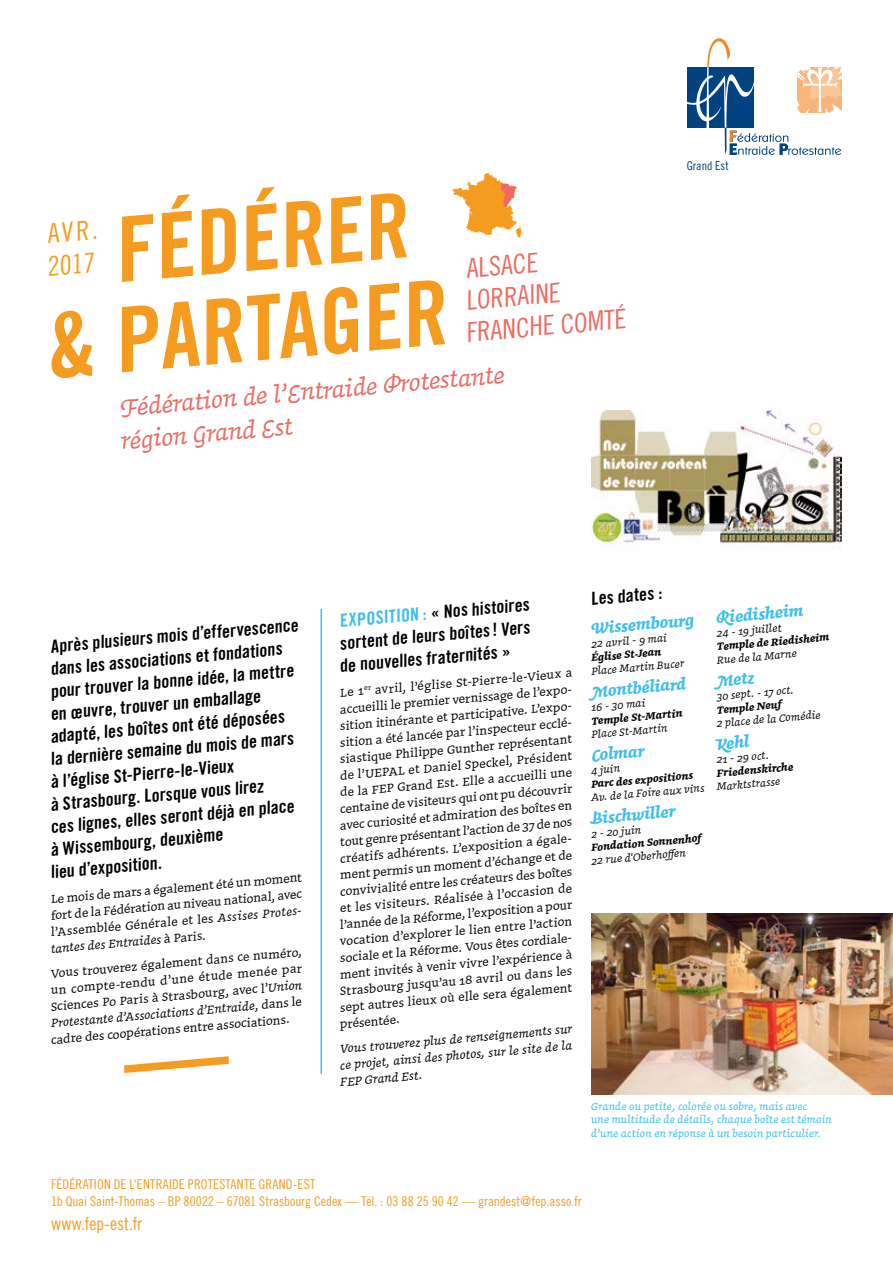
<style>
.page{position:relative;width:893px;height:1263px;background:#fff}
.page>*{position:absolute;margin:0;border:0;box-sizing:border-box;transform-origin:0 0}
.t1{font:90px/90px "Trade Gothic LT Std Bd Cn 20";color:#f59c20;text-align:center}
.t2{font:italic 27px/33px "Doko";color:#ed6b62}
.t3{font:27px/32px "Trade Gothic LT Std Cn 18";color:#ed6b62}
.t4{font:27px/33px "Trade Gothic LT Std Cn 18";color:#f59c20}
.t5{font:18px/22.5px "Trade Gothic LT Std Bd Cn 20";color:#000;text-align:justify}
.t6{font:italic 700 18px "Doko";color:#3dbfeb}
.t7{font:18px "Trade Gothic LT Std Cn 18";color:#f59c20}
.t8{font:13.5px/16.5px "Doko";color:#000;text-align:justify}
.t9{font:italic 13.5px/16.5px "Doko";color:#000;text-align:justify}
.t10{font:13.5px/16.5px "Trade Gothic LT Std Cn 18";letter-spacing:.005em;color:#f59c20}
.t11{font:12.15px "Trade Gothic LT Std Cn 18";color:#004380}
.t12{font:italic 12px "Doko";color:#000}
.t13{font:italic 12px/13.5px "Doko";letter-spacing:.025em;color:#3dbfeb}
.t14{font:italic 700 12px "Doko";color:#000}
.s1{font-style:italic}
.s2{font-style:normal}
.s3{color:#3dbfeb}
</style>
<div class="page">
<img style="left:591px;top:411px;width:251px;height:138px">
<svg style="left:687px;top:38px;width:155px;height:117px"></svg>
<svg style="left:452px;top:173px;width:70px;height:65px"></svg>
<hr style="left:320px;top:609px;width:2px;height:465px;background:#3dbfeb">
<svg style="left:124px;top:1056px;width:105px;height:17px"></svg>
<img style="left:591px;top:913px;width:302px;height:181px">
<h1 class="t1" style="left:32px;top:212px;width:405px;rotate:-5deg">FÉDÉRER<br>&amp; PARTAGER</h1>
<h2 class="t4" style="left:43px;top:217px;width:55px;rotate:-5deg">AVR.<br>2017</h2>
<h2 class="t3" style="left:459px;top:252px;width:162px;rotate:-5deg">ALSACE<br>LORRAINE<br>FRANCHE COMTÉ</h2>
<h2 class="t2" style="left:116px;top:392px;width:389px;rotate:-5deg">Fédération de l’Entraide Protestante région Grand Est</h2>
<p class="t11" style="left:687px;top:159px;width:43px">Grand Est</p>
<h3 class="t5" style="left:49px;top:635px;width:250px;rotate:-5deg">Après plusieurs mois d’effervescence</h3>
<h3 class="t5" style="left:49px;top:657px;width:234px;rotate:-5deg">dans les associations et fondations</h3>
<h3 class="t5" style="left:49px;top:680px;width:246px;rotate:-5deg">pour trouver la bonne idée, la mettre</h3>
<h3 class="t5" style="left:49px;top:702px;width:212px;rotate:-5deg">en œuvre, trouver un emballage</h3>
<h3 class="t5" style="left:49px;top:725px;width:236px;rotate:-5deg">adapté, les boîtes ont été déposées</h3>
<h3 class="t5" style="left:49px;top:748px;width:246px;rotate:-5deg">la dernière semaine du mois de mars</h3>
<h3 class="t5" style="left:49px;top:770px;width:185px;rotate:-5deg">à l’église St-Pierre-le-Vieux</h3>
<h3 class="t5" style="left:49px;top:793px;width:215px;rotate:-5deg">à Strasbourg. Lorsque vous lirez</h3>
<h3 class="t5" style="left:49px;top:815px;width:246px;rotate:-5deg">ces lignes, elles seront déjà en place</h3>
<h3 class="t5" style="left:49px;top:838px;width:175px;rotate:-5deg">à Wissembourg, deuxième</h3>
<h3 class="t5" style="left:49px;top:861px;width:113px;rotate:-5deg">lieu d’exposition.</h3>
<p class="t8" style="left:46px;top:891px;width:258px;text-indent:4px;rotate:-5deg">Le mois de mars a également été un moment fort de la Fédération au niveau national, avec l’Assemblée Générale et les <span class="s1">Assises Protes&shy;tantes des Entraides</span> à Paris.</p>
<p class="t8" style="left:50px;top:965px;width:253px;rotate:-5deg">Vous trouverez également dans ce numéro,</p>
<p class="t8" style="left:50px;top:982px;width:253px;rotate:-5deg">un compte-rendu d’une étude menée par</p>
<p class="t8" style="left:50px;top:998px;width:253px;rotate:-5deg">Sciences Po Paris à Strasbourg, avec l’<span class="s1">Union</span></p>
<p class="t9" style="left:50px;top:1015px;width:253px;rotate:-5deg">Protestante d’Associations d’Entraide<span class="s2">, dans le</span></p>
<p class="t8" style="left:50px;top:1031px;width:241px;rotate:-5deg">cadre des coopérations entre associations.</p>
<h3 class="t5" style="left:335px;top:610px;width:196px;rotate:-5deg"><span class="s3">EXPOSITION :</span> « Nos histoires sortent de leurs boîtes! Vers de nouvelles fraternités »</h3>
<p class="t8" style="left:339px;top:684px;width:234px;rotate:-5deg">Le 1<sup>er</sup> avril, l’église St-Pierre-le-Vieux a</p>
<p class="t8" style="left:339px;top:701px;width:236px;rotate:-5deg">accueilli le premier vernissage de l’expo-</p>
<p class="t8" style="left:339px;top:717px;width:236px;rotate:-5deg">sition itinérante et participative. L’expo-</p>
<p class="t8" style="left:339px;top:734px;width:236px;rotate:-5deg">sition a été lancée par l’inspecteur ecclé-</p>
<p class="t8" style="left:339px;top:751px;width:234px;rotate:-5deg">siastique Philippe Gunther représentant</p>
<p class="t8" style="left:339px;top:767px;width:234px;rotate:-5deg">de l’UEPAL et Daniel Speckel, Président</p>
<p class="t8" style="left:339px;top:784px;width:234px;rotate:-5deg">de la FEP Grand Est. Elle a accueilli une</p>
<p class="t8" style="left:339px;top:800px;width:234px;rotate:-5deg">centaine de visiteurs qui ont pu découvrir</p>
<p class="t8" style="left:339px;top:817px;width:234px;rotate:-5deg">avec curiosité et admiration des boîtes en</p>
<p class="t8" style="left:339px;top:833px;width:234px;rotate:-5deg">tout genre présentant l’action de 37 de nos</p>
<p class="t8" style="left:339px;top:850px;width:236px;rotate:-5deg">créatifs adhérents. L’exposition a égale-</p>
<p class="t8" style="left:339px;top:867px;width:234px;rotate:-5deg">ment permis un moment d’échange et de</p>
<p class="t8" style="left:339px;top:883px;width:234px;rotate:-5deg">convivialité entre les créateurs des boîtes</p>
<p class="t8" style="left:339px;top:900px;width:234px;rotate:-5deg">et les visiteurs. Réalisée à l’occasion de</p>
<p class="t8" style="left:339px;top:916px;width:234px;rotate:-5deg">l’année de la Réforme, l’exposition a pour</p>
<p class="t8" style="left:339px;top:933px;width:234px;rotate:-5deg">vocation d’explorer le lien entre l’action</p>
<p class="t8" style="left:339px;top:949px;width:236px;rotate:-5deg">sociale et la Réforme. Vous êtes cordiale-</p>
<p class="t8" style="left:339px;top:966px;width:234px;rotate:-5deg">ment invités à venir vivre l’expérience à</p>
<p class="t8" style="left:339px;top:982px;width:234px;rotate:-5deg">Strasbourg jusqu’au 18 avril ou dans les</p>
<p class="t8" style="left:339px;top:999px;width:234px;rotate:-5deg">sept autres lieux où elle sera également</p>
<p class="t8" style="left:339px;top:1016px;width:61px;rotate:-5deg">présentée.</p>
<p class="t9" style="left:336px;top:1041px;width:237px;rotate:-5deg">Vous trouverez plus de renseignements sur ce projet, ainsi des photos, sur le site de la FEP Grand Est.</p>
<h3 class="t5" style="left:590px;top:587px;width:73px;rotate:-5deg">Les dates :</h3>
<h3 class="t6" style="left:590px;top:618px;width:104px;rotate:-5deg">Wissembourg</h3>
<p class="t12" style="left:590px;top:637px;width:77px;rotate:-5deg">22 avril - 9 mai</p>
<p class="t14" style="left:590px;top:650px;width:71px;rotate:-5deg">Église St-Jean</p>
<p class="t12" style="left:590px;top:664px;width:95px;rotate:-5deg">Place Martin Bucer</p>
<h3 class="t6" style="left:590px;top:681px;width:96px;rotate:-5deg">Montbéliard</h3>
<p class="t12" style="left:590px;top:700px;width:56px;rotate:-5deg">16 - 30 mai</p>
<p class="t14" style="left:590px;top:713px;width:93px;rotate:-5deg">Temple St-Martin</p>
<p class="t12" style="left:590px;top:727px;width:78px;rotate:-5deg">Place St-Martin</p>
<h3 class="t6" style="left:590px;top:744px;width:55px;rotate:-5deg">Colmar</h3>
<p class="t12" style="left:590px;top:763px;width:30px;rotate:-5deg">4 juin</p>
<p class="t14" style="left:590px;top:777px;width:104px;rotate:-5deg">Parc des expositions</p>
<p class="t12" style="left:590px;top:790px;width:115px;rotate:-5deg">Av. de la Foire aux vins</p>
<h3 class="t6" style="left:590px;top:807px;width:86px;rotate:-5deg">Bischwiller</h3>
<p class="t12" style="left:590px;top:827px;width:51px;rotate:-5deg">2 - 20 juin</p>
<p class="t14" style="left:590px;top:840px;width:112px;rotate:-5deg">Fondation Sonnenhof</p>
<p class="t12" style="left:590px;top:854px;width:96px;rotate:-5deg">22 rue d'Oberhoff en</p>
<h3 class="t6" style="left:715px;top:607px;width:88px;rotate:-5deg">Riedisheim</h3>
<p class="t12" style="left:716px;top:626px;width:66px;rotate:-5deg">24 - 19 juillet</p>
<p class="t14" style="left:716px;top:639px;width:114px;rotate:-5deg">Temple de Riedisheim</p>
<p class="t12" style="left:716px;top:653px;width:82px;rotate:-5deg">Rue de la Marne</p>
<h3 class="t6" style="left:715px;top:670px;width:40px;rotate:-5deg">Metz</h3>
<p class="t12" style="left:716px;top:689px;width:79px;rotate:-5deg">30 sept. - 17 oct.</p>
<p class="t14" style="left:716px;top:702px;width:66px;rotate:-5deg">Temple Neuf</p>
<p class="t12" style="left:716px;top:716px;width:106px;rotate:-5deg">2 place de la Comédie</p>
<h3 class="t6" style="left:715px;top:733px;width:34px;rotate:-5deg">Kehl</h3>
<p class="t12" style="left:716px;top:752px;width:54px;rotate:-5deg">21 - 29 oct.</p>
<p class="t14" style="left:716px;top:766px;width:78px;rotate:-5deg">Friedenskirche</p>
<p class="t12" style="left:716px;top:779px;width:65px;rotate:-5deg">Marktstrasse</p>
<p class="t13" style="left:591px;top:1099px;width:242px">Grande ou petite, colorée ou sobre, mais avec<br>une multitude de détails, chaque boîte est témoin d’une action en réponse à un besoin particulier.</p>
<p class="t10" style="left:51px;top:1176px;width:532px">FÉDÉRATION DE L'ENTRAIDE PROTESTANTE GRAND-EST<br>1b Quai Saint-Thomas – BP 80022 – 67081 Strasbourg Cedex — Tél. : 03 88 25 90 42 — grandest@fep.asso.fr</p>
<h3 class="t7" style="left:51px;top:1212px;width:93px">www.fep-est.fr</h3>
</div>
